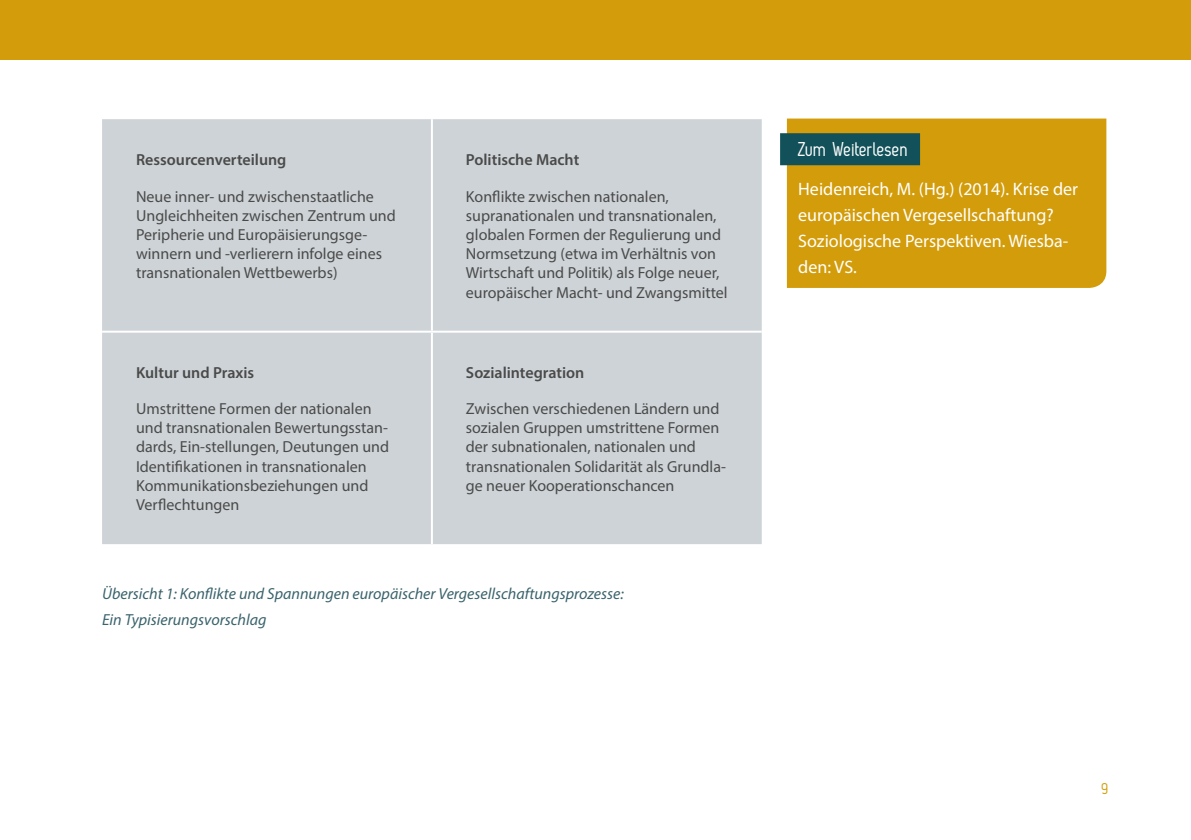
<style>
.page{position:relative;width:1191px;height:840px;background:#fff}
.page>*{position:absolute;margin:0;border:0;box-sizing:border-box;transform-origin:0 0}
.t1{font:20px "Zag";letter-spacing:-.005em;color:#fff}
.t2{font:18px/26px "Myriad Pro";color:#fff}
.t3{font:16px/19.2px "Myriad Pro";color:#4a4a49}
.t4{font:italic 16px/26px "Myriad Pro";color:#3a636c}
.t5{font:600 16px "Myriad Pro";color:#4a4a49}
.t6{font:16px "Zag";color:#d39c0a}
</style>
<div class="page">
<div style="left:0;top:0;width:1191px;height:60px;background:#d39c0a"></div>
<div style="left:787px;top:118px;width:319px;height:170px;background:#d39c0a"></div>
<div style="left:780px;top:133px;width:140px;height:32px;background:#13515a"></div>
<div style="left:102px;top:119px;width:659px;height:425px;background:#ced3d7"></div>
<hr style="left:431px;top:119px;width:2px;height:211px;background:#fff">
<hr style="left:102px;top:330px;width:330px;height:2px;background:#fff">
<hr style="left:432px;top:330px;width:329px;height:2px;background:#fff">
<hr style="left:431px;top:332px;width:2px;height:212px;background:#fff">
<p class="t5" style="left:136px;top:150px;width:152px">Ressourcenverteilung</p>
<p class="t3" style="left:136px;top:186px;width:261px">Neue inner- und zwischenstaatliche Ungleichheiten zwischen Zentrum und Peripherie und Europäisierungsge&shy;winnern und -verlierern infolge eines transnationalen Wettbewerbs)</p>
<p class="t5" style="left:136px;top:362px;width:120px">Kultur und Praxis</p>
<p class="t3" style="left:136px;top:398px;width:254px">Umstrittene Formen der nationalen und transnationalen Bewertungsstan&shy;dards, Ein-stellungen, Deutungen und Identifikationen in transnationalen Kommunikationsbeziehungen und Verflechtungen</p>
<p class="t5" style="left:466px;top:150px;width:115px">Politische Macht</p>
<p class="t3" style="left:466px;top:186px;width:263px">Konflikte zwischen nationalen, supranationalen und transnationalen, globalen Formen der Regulierung und Normsetzung (etwa im Verhältnis von Wirtschaft und Politik) als Folge neuer, europäischer Macht- und Zwangsmittel</p>
<p class="t5" style="left:466px;top:362px;width:120px">Sozialintegration</p>
<p class="t3" style="left:466px;top:398px;width:261px">Zwischen verschiedenen Ländern und sozialen Gruppen umstrittene Formen der subnationalen, nationalen und transnationalen Solidarität als Grundla&shy;ge neuer Kooperationschancen</p>
<p class="t4" style="left:102px;top:579px;width:523px">Übersicht 1: Konflikte und Spannungen europäischer Vergesellschaftungsprozesse:<br>Ein Typisierungsvorschlag</p>
<p class="t1" style="left:798px;top:138px;width:112px">Zum Weiterlesen</p>
<p class="t2" style="left:798px;top:176px;width:281px">Heidenreich, M. (Hg.) (2014). Krise der europäischen Vergesellschaftung?<br>Soziologische Perspektiven. Wiesba&shy;den: VS.</p>
<p class="t6" style="left:1102px;top:779px;width:9px">9</p>
</div>
